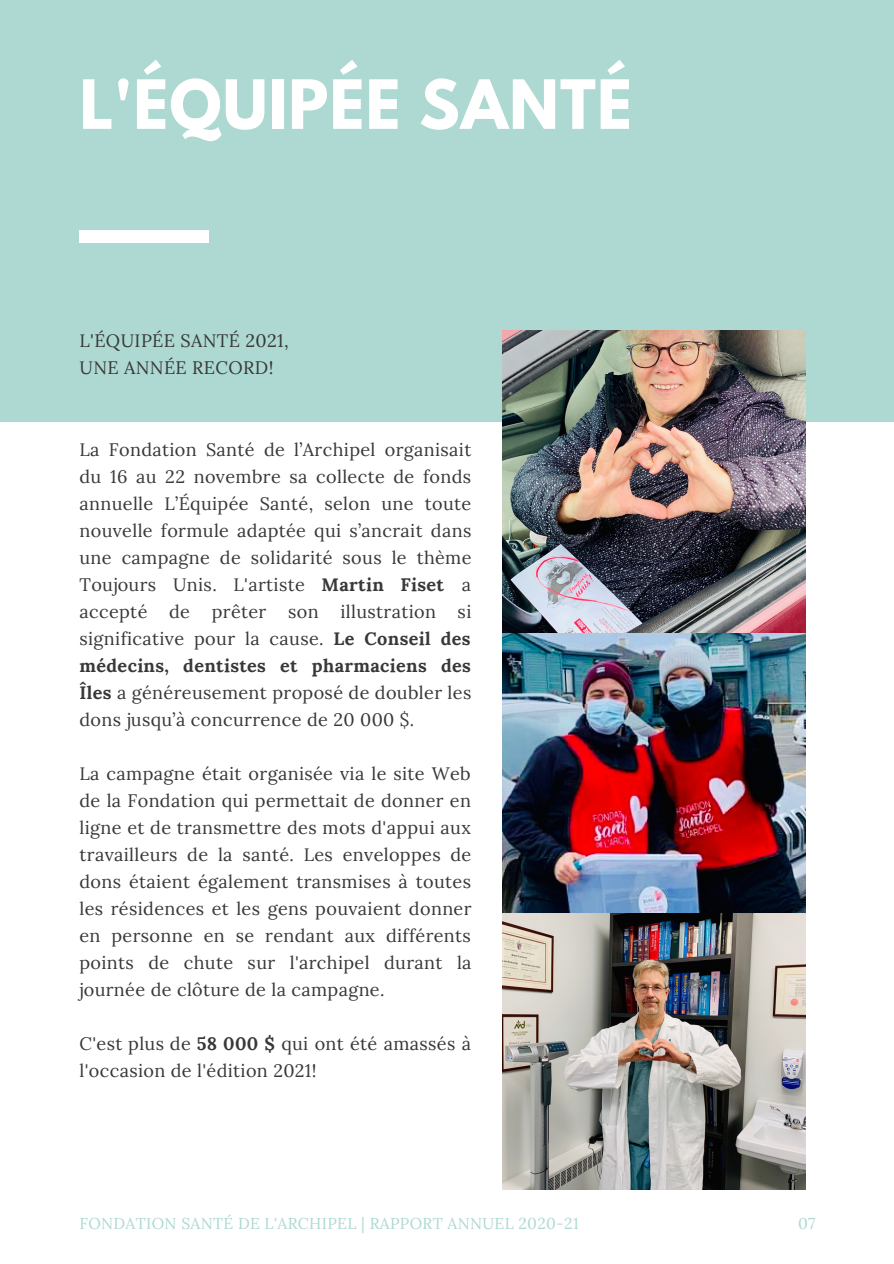
<style>
.page{position:relative;width:894px;height:1264px;background:#fff}
.page>*{position:absolute;margin:0;border:0;box-sizing:border-box;transform-origin:0 0}
.t1{font:700 60px "League Spartan";letter-spacing:.02em;color:#fff}
.t2{font:18px/27px "Lora";letter-spacing:.02em;color:#383838;text-align:justify}
.t3{font:15.75px "Lora";letter-spacing:.02em;color:#add9d2}
.s1{font-weight:700}
</style>
<div class="page">
<div style="left:0;top:0;width:893px;height:421px;background:#add9d2"></div>
<div style="left:79px;top:230px;width:130px;height:13px;background:#fff"></div>
<img style="left:502px;top:912px;width:303px;height:277px">
<img style="left:502px;top:632px;width:303px;height:280px">
<img style="left:502px;top:330px;width:303px;height:302px">
<p class="t1" style="left:79px;top:75px;width:553px">L'ÉQUIPÉE SANTÉ</p>
<p class="t2" style="left:79px;top:327px;width:210px">L'ÉQUIPÉE SANTÉ 2021,</p>
<p class="t2" style="left:79px;top:354px;width:195px">UNE ANNÉE RECORD!</p>
<p class="t2" style="left:79px;top:435px;width:393px">La Fondation Santé de l’Archipel organisait du 16 au 22 novembre sa collecte de fonds annuelle L’Équipée Santé, selon une toute nouvelle formule adaptée qui s’ancrait dans une campagne de solidarité sous le thème Toujours Unis. L'artiste <span class="s1">Martin Fiset</span> a accepté de prêter son illustration si significative pour la cause. <span class="s1">Le Conseil des médecins, dentistes et pharmaciens des Îles</span> a généreusement proposé de doubler les dons jusqu’à concurrence de 20 000 $.</p>
<p class="t2" style="left:79px;top:760px;width:393px">La campagne était organisée via le site Web de la Fondation qui permettait de donner en ligne et de transmettre des mots d'appui aux travailleurs de la santé. Les enveloppes de dons étaient également transmises à toutes les résidences et les gens pouvaient donner en personne en se rendant aux différents points de chute sur l'archipel durant la journée de clôture de la campagne.</p>
<p class="t2" style="left:79px;top:1030px;width:393px">C'est plus de <span class="s1">58 000 $</span> qui ont été amassés à l'occasion de l'édition 2021!</p>
<p class="t3" style="left:79px;top:1213px;width:500px">FONDATION SANTÉ DE L'ARCHIPEL | RAPPORT ANNUEL 2020-21</p>
<p class="t3" style="left:798px;top:1213px;width:19px">07</p>
</div>
